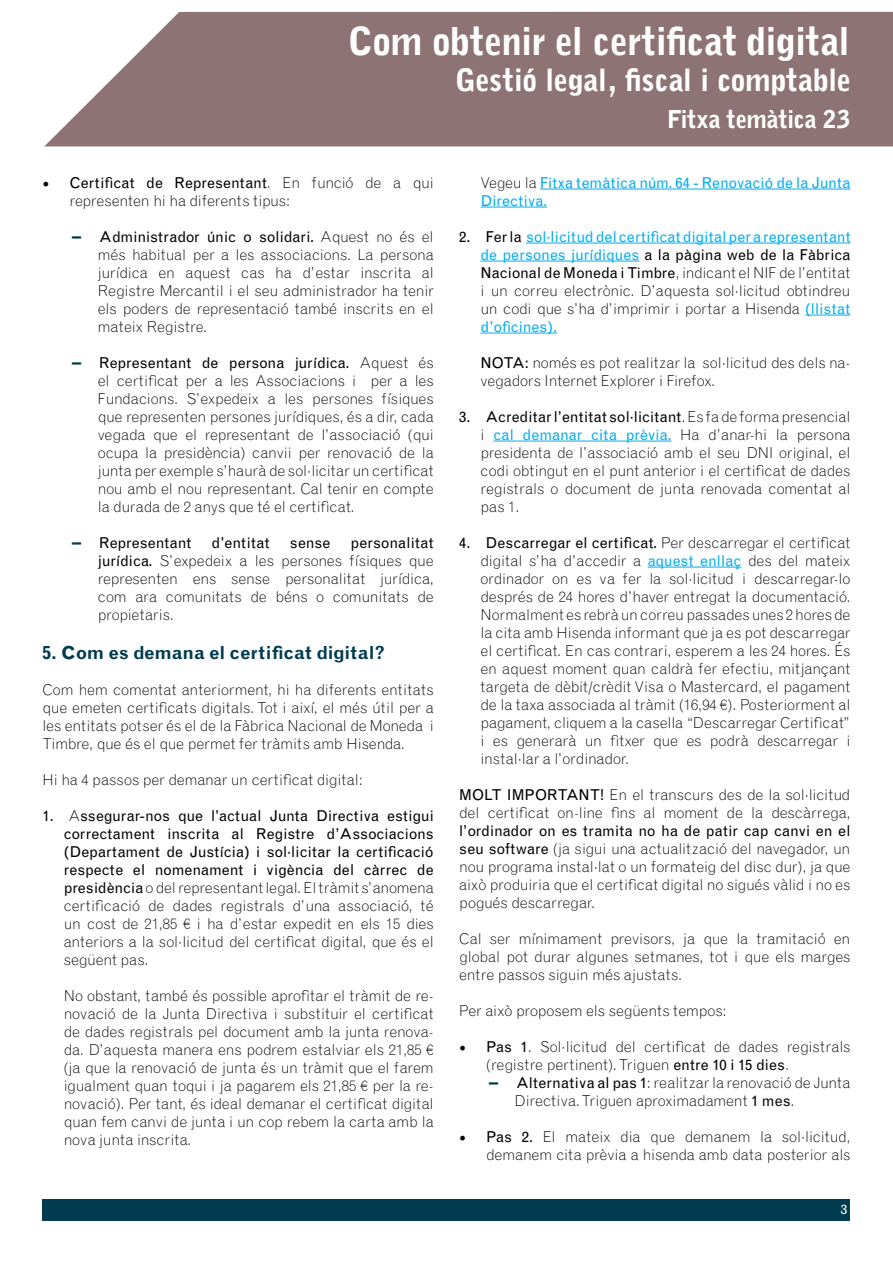
<style>
.page{position:relative;width:893px;height:1263px;background:#fff}
.page>*{position:absolute;margin:0;border:0;box-sizing:border-box;transform-origin:0 0}
.t1{font:900 37.5px "Grotesque MT Std";letter-spacing:-.03em;color:#fff}
.t2{font:900 30px "Grotesque MT Std";letter-spacing:-.02em;color:#fff}
.t3{font:900 24px "Grotesque MT Std";letter-spacing:-.03em;color:#fff}
.t4{font:700 18px "Grotesque MT Std";color:#003b4f}
.t5{font:300 15px/18px "Grotesque MT Std";letter-spacing:-.01em;color:#000;text-align:justify}
.t6{font:15px/18px "Grotesque MT Std";color:#00aeef}
.t7{font:15px "Grotesque MT Std";color:#000}
.t8{font:15px "Grotesque MT Std";letter-spacing:.025em;color:#000}
.t9{font:13.5px "Grotesque MT Std";color:#fff}
.s1{font-family:"Minion Pro";font-weight:400;font-size:18px}
.s2{font-weight:400}
.s3{font-weight:700;font-size:18px;color:#003b4f}
.s4{font-weight:300;color:#000}
.s5{font-weight:400;color:#00aeef}
</style>
<div class="page">
<div style="left:43px;top:1199px;width:807px;height:21px;background:#003b4f"></div>
<svg style="left:45px;top:12px;width:848px;height:134px;background:#977e7f"></svg>
<hr style="left:540px;top:189px;width:310px;height:1px;background:#00aeef">
<hr style="left:480px;top:207px;width:67px;height:1px;background:#00aeef">
<hr style="left:526px;top:243px;width:324px;height:1px;background:#00aeef">
<hr style="left:480px;top:261px;width:159px;height:1px;background:#00aeef">
<hr style="left:805px;top:315px;width:45px;height:1px;background:#00aeef">
<hr style="left:480px;top:333px;width:77px;height:1px;background:#00aeef">
<hr style="left:493px;top:441px;width:178px;height:1px;background:#00aeef">
<hr style="left:648px;top:567px;width:94px;height:1px;background:#00aeef">
<h1 class="t1" style="left:349px;top:18px;width:502px">Com obtenir el certificat digital</h1>
<h2 class="t2" style="left:456px;top:61px;width:396px">Gestió legal, fiscal i comptable</h2>
<h3 class="t3" style="left:667px;top:105px;width:185px">Fitxa temàtica 23</h3>
<p class="t5" style="left:70px;top:173px;width:366px;text-indent:-27px"><span class="s1">•</span> <span class="s2">Certificat de Representant</span>. En funció de a qui representen hi ha diferents tipus:</p>
<p class="t5" style="left:98px;top:227px;width:337px;text-indent:-26px"><span class="s3">–</span> <span class="s2">Administrador únic o solidari.</span> Aquest no és el més habitual per a les associacions. La persona jurídica en aquest cas ha d’estar inscrita al Registre Mercantil i el seu administrador ha tenir els poders de representació també inscrits en el mateix Registre.</p>
<p class="t5" style="left:98px;top:353px;width:337px;text-indent:-26px"><span class="s3">–</span> <span class="s2">Representant de persona jurídica.</span> Aquest és el certificat per a les Associacions i per a les Fundacions. S’expedeix a les persones físiques que representen persones jurídiques, és a dir, cada vegada que el representant de l’associació (qui ocupa la presidència) canvii per renovació de la junta per exemple s’haurà de sol·licitar un certificat nou amb el nou representant. Cal tenir en compte la durada de 2 anys que té el certificat.</p>
<p class="t7" style="left:72px;top:534px;width:121px"><span class="s3">–</span> Representant</p>
<p class="t8" style="left:212px;top:534px;width:60px">d’entitat</p>
<p class="t7" style="left:290px;top:534px;width:42px">sense</p>
<p class="t5" style="left:98px;top:533px;width:337px;text-indent:253px"><span class="s2">personalitat jurídica.</span> S’expedeix a les persones físiques que representen ens sense personalitat jurídica, com ara comunitats de béns o comunitats de propietaris.</p>
<p class="t4" style="left:43px;top:642px;width:344px">5. Com es demana el certificat digital?</p>
<p class="t5" style="left:43px;top:680px;width:393px">Com hem comentat anteriorment, hi ha diferents entitats que emeten certificats digitals. Tot i així, el més útil per a les entitats potser és el de la Fàbrica Nacional de Moneda i Timbre, que és el que permet fer tràmits amb Hisenda.</p>
<p class="t5" style="left:43px;top:770px;width:322px">Hi ha 4 passos per demanar un certificat digital:</p>
<p class="t5" style="left:64px;top:806px;width:371px;text-indent:-21px"><span class="s2">1.</span> A<span class="s2">ssegurar-nos que l’actual Junta Directiva estigui correctament inscrita al Registre d’Associacions (Departament de Justícia) i sol·licitar la certificació respecte el nomenament i vigència del càrrec de presidència</span> o del representant legal. El tràmit s’anomena certificació de dades registrals d’una associació, té un cost de 21,85 € i ha d’estar expedit en els 15 dies anteriors a la sol·licitud del certificat digital, que és el següent pas.</p>
<p class="t5" style="left:64px;top:986px;width:371px">No obstant, també és possible aprofitar el tràmit de re&shy;novació de la Junta Directiva i substituir el certificat de dades registrals pel document amb la junta renova&shy;da. D’aquesta manera ens podrem estalviar els 21,85 € (ja que la renovació de junta és un tràmit que el farem igualment quan toqui i ja pagarem els 21,85 € per la re&shy;novació). Per tant, és ideal demanar el certificat digital quan fem canvi de junta i un cop rebem la carta amb la nova junta inscrita.</p>
<p class="t6" style="left:480px;top:173px;width:371px"><span class="s4">Vegeu la</span> Fitxa temàtica núm. 64 - Renovació de la Junta<br>Directiva.</p>
<p class="t5" style="left:480px;top:227px;width:371px;text-indent:-21px"><span class="s2">2. Fer la</span> <span class="s5">sol·licitud del certificat digital per a representant de persones jurídiques</span> <span class="s2">a la pàgina web de la Fàbrica Nacional de Moneda i Timbre</span>, indicant el NIF de l’entitat i un correu electrònic. D’aquesta sol·licitud obtindreu un codi que s’ha d’imprimir i portar a Hisenda <span class="s5">(llistat d’oficines).</span></p>
<p class="t5" style="left:480px;top:353px;width:371px"><span class="s2">NOTA:</span> només es pot realitzar la sol·licitud des dels na&shy;vegadors Internet Explorer i Firefox.</p>
<p class="t5" style="left:480px;top:407px;width:371px;text-indent:-21px"><span class="s2">3. Acreditar l’entitat sol·licitant</span>. Es fa de forma presencial i <span class="s5">cal demanar cita prèvia.</span> Ha d’anar-hi la persona presidenta de l’associació amb el seu DNI original, el codi obtingut en el punt anterior i el certificat de dades registrals o document de junta renovada comentat al pas 1.</p>
<p class="t5" style="left:480px;top:533px;width:371px;text-indent:-21px"><span class="s2">4. Descarregar el certificat.</span> Per descarregar el certificat digital s’ha d’accedir a <span class="s5">aquest enllaç</span> des del mateix ordinador on es va fer la sol·licitud i descarregar-lo després de 24 hores d’haver entregat la documentació.<br>Normalment es rebrà un correu passades unes 2 hores de la cita amb Hisenda informant que ja es pot descarregar el certificat. En cas contrari, esperem a les 24 hores. És en aquest moment quan caldrà fer efectiu, mitjançant targeta de dèbit/crèdit Visa o Mastercard, el pagament de la taxa associada al tràmit (16,94 €). Posteriorment al pagament, cliquem a la casella “Descarregar Certificat” i es generarà un fitxer que es podrà descarregar i instal·lar a l’ordinador.</p>
<p class="t5" style="left:459px;top:785px;width:393px"><span class="s2">MOLT IMPORTANT!</span> En el transcurs des de la sol·licitud del certificat on-line fins al moment de la descàrrega,</p>
<p class="t5" style="left:459px;top:821px;width:393px"><span class="s2">l’ordinador on es tramita no ha de patir cap canvi en el seu software</span> (ja sigui una actualització del navegador, un nou programa instal·lat o un formateig del disc dur), ja que això produiria que el certificat digital no sigués vàlid i no es pogués descarregar.</p>
<p class="t5" style="left:459px;top:929px;width:393px">Cal ser mínimament previsors, ja que la tramitació en global pot durar algunes setmanes, tot i que els marges entre passos siguin més ajustats.</p>
<p class="t5" style="left:459px;top:1001px;width:269px">Per això proposem els següents tempos:</p>
<p class="t5" style="left:486px;top:1037px;width:366px;text-indent:-27px"><span class="s1">•</span> <span class="s2">Pas 1</span>. Sol·licitud del certificat de dades registrals (registre pertinent). Triguen <span class="s2">entre 10 i 15 dies</span>.</p>
<p class="t5" style="left:514px;top:1073px;width:337px;text-indent:-26px"><span class="s3">–</span> <span class="s2">Alternativa al pas 1</span>: realitzar la renovació de Junta<br>Directiva. Triguen aproximadament <span class="s2">1 mes</span>.</p>
<p class="t5" style="left:459px;top:1127px;width:393px;text-align:right"><span class="s1">•</span> <span class="s2">Pas 2.</span> El mateix dia que demanem la sol·licitud, demanem cita prèvia a hisenda amb data posterior als</p>
<p class="t9" style="left:841px;top:1202px;width:8px">3</p>
</div>
